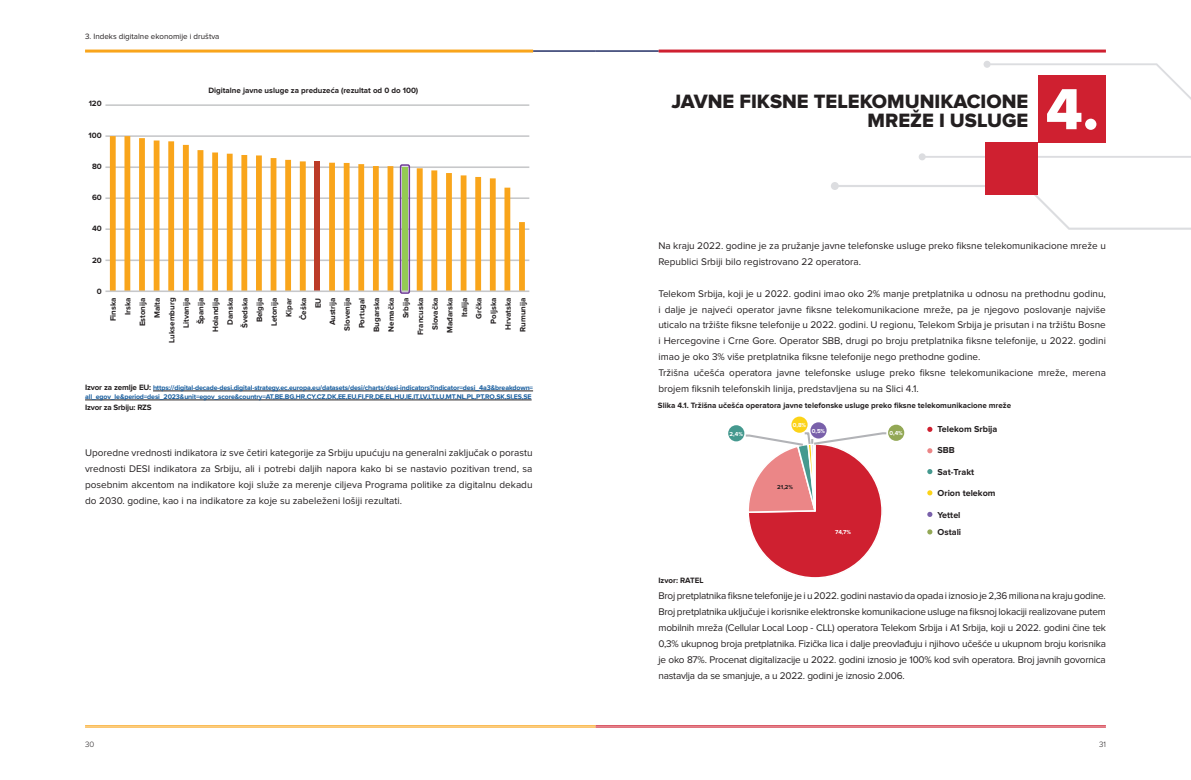
<style>
.page{position:relative;width:1191px;height:780px;background:#fff}
.page>*{position:absolute;margin:0;border:0;box-sizing:border-box;transform-origin:0 0}
.t1{font:20px/19px "Proxima Nova Extrabld";color:#231f20;text-align:right}
.t2{font:10px/15.9px "Proxima Nova";color:#231f20;text-align:justify}
.t3{font:700 9px "Proxima Nova";color:#231f20}
.t4{font:700 8px "Proxima Nova";color:#231f20}
.t5{font:8px "Proxima Nova";color:#231f20}
.t6{font:700 8px "Proxima Nova";letter-spacing:-.02em;color:#231f20}
.t7{font:300 8px "Proxima Nova";color:#231f20}
.t8{font:700 7px/9px "Proxima Nova";letter-spacing:-.02em;color:#175d9e}
.t9{font:700 6px "Proxima Nova";color:#fff}
.t10{font:700 6px "Proxima Nova";color:#231f20}
.s1{font-size:8px;color:#231f20}
</style>
<div class="page">
<hr style="left:533px;top:51px;width:62px;height:1px;background:#242f66">
<svg style="left:743px;top:431px;width:144px;height:147px"></svg>
<hr style="left:595px;top:725px;width:511px;height:1px;background:#cf2030">
<hr style="left:595px;top:726px;width:511px;height:1px;background:#cf2030">
<hr style="left:595px;top:51px;width:63px;height:1px;background:#242f66">
<hr style="left:658px;top:50px;width:448px;height:3px;background:#cf2030">
<div style="left:1038px;top:75px;width:67px;height:68px;background:#cf2030"></div>
<svg style="left:831px;top:153px;width:360px;height:77px"></svg>
<div style="left:985px;top:143px;width:53px;height:52px;background:#cf2030"></div>
<svg style="left:983px;top:61px;width:208px;height:69px"></svg>
<div style="left:728px;top:425px;width:16px;height:16px;background:#45998f;border-radius:50%"></div>
<div style="left:791px;top:416px;width:16px;height:17px;background:#fcd318;border-radius:50%"></div>
<div style="left:810px;top:422px;width:16px;height:16px;background:#7960aa;border-radius:50%"></div>
<div style="left:888px;top:424px;width:16px;height:17px;background:#93a855;border-radius:50%"></div>
<svg style="left:927px;top:448px;width:5px;height:5px"></svg>
<svg style="left:927px;top:427px;width:5px;height:5px"></svg>
<svg style="left:927px;top:469px;width:5px;height:5px"></svg>
<svg style="left:927px;top:490px;width:5px;height:5px"></svg>
<svg style="left:927px;top:512px;width:5px;height:5px"></svg>
<svg style="left:927px;top:529px;width:5px;height:5px"></svg>
<hr style="left:153px;top:390px;width:380px;height:1px;background:#231f20">
<hr style="left:85px;top:399px;width:446px;height:1px;background:#231f20">
<hr style="left:85px;top:725px;width:510px;height:1px;background:#f9a51b">
<hr style="left:85px;top:726px;width:510px;height:1px;background:#f9a51b">
<hr style="left:85px;top:50px;width:448px;height:3px;background:#f9a51b">
<hr style="left:105px;top:104px;width:424px;height:2px;background:#c7c8ca">
<hr style="left:105px;top:135px;width:424px;height:2px;background:#c7c8ca">
<hr style="left:105px;top:166px;width:424px;height:2px;background:#c7c8ca">
<hr style="left:105px;top:197px;width:424px;height:2px;background:#c7c8ca">
<hr style="left:105px;top:228px;width:424px;height:2px;background:#c7c8ca">
<hr style="left:105px;top:259px;width:424px;height:2px;background:#c7c8ca">
<svg style="left:110px;top:136px;width:415px;height:154px"></svg>
<hr style="left:105px;top:290px;width:424px;height:2px;background:#c7c8ca">
<div style="left:400px;top:164px;width:10px;height:130px;border:2px solid #6e3a96"></div>
<p class="t5" style="left:85px;top:33px;width:136px">3. Indeks digitalne ekonomije i društva</p>
<p class="t4" style="left:89px;top:100px;width:15px">120</p>
<p class="t4" style="left:208px;top:86px;width:211px">Digitalne javne usluge za preduzeća (rezultat od 0 do 100)</p>
<p class="t4" style="left:89px;top:131px;width:15px">100</p>
<p class="t4" style="left:92px;top:162px;width:11px">80</p>
<p class="t4" style="left:92px;top:194px;width:11px">60</p>
<p class="t4" style="left:92px;top:225px;width:11px">40</p>
<p class="t4" style="left:92px;top:256px;width:11px">20</p>
<p class="t4" style="left:97px;top:287px;width:6px">0</p>
<p class="t4" style="left:270px;top:326px;width:30px;rotate:-90deg">Letonija</p>
<p class="t4" style="left:285px;top:316px;width:20px;rotate:-90deg">Kipar</p>
<p class="t4" style="left:343px;top:330px;width:34px;rotate:-90deg">Slovenija</p>
<p class="t4" style="left:446px;top:333px;width:37px;rotate:-90deg">Mađarska</p>
<p class="t4" style="left:197px;top:324px;width:28px;rotate:-90deg">Španija</p>
<p class="t4" style="left:504px;top:330px;width:34px;rotate:-90deg">Hrvatska</p>
<p class="t4" style="left:109px;top:321px;width:25px;rotate:-90deg">Finska</p>
<p class="t4" style="left:212px;top:332px;width:36px;rotate:-90deg">Holandija</p>
<p class="t4" style="left:241px;top:328px;width:32px;rotate:-90deg">Švedska</p>
<p class="t4" style="left:139px;top:326px;width:30px;rotate:-90deg">Estonija</p>
<p class="t4" style="left:300px;top:320px;width:24px;rotate:-90deg">Češka</p>
<p class="t4" style="left:358px;top:328px;width:32px;rotate:-90deg">Portugal</p>
<p class="t4" style="left:431px;top:330px;width:34px;rotate:-90deg">Slovačka</p>
<p class="t4" style="left:256px;top:322px;width:26px;rotate:-90deg">Belgija</p>
<p class="t4" style="left:314px;top:308px;width:12px;rotate:-90deg">EU</p>
<p class="t4" style="left:519px;top:332px;width:36px;rotate:-90deg">Rumunija</p>
<p class="t4" style="left:402px;top:318px;width:22px;rotate:-90deg">Srbija</p>
<p class="t4" style="left:168px;top:342px;width:46px;rotate:-90deg">Luksemburg</p>
<p class="t4" style="left:329px;top:325px;width:29px;rotate:-90deg">Austrija</p>
<p class="t4" style="left:417px;top:335px;width:39px;rotate:-90deg">Francuska</p>
<p class="t4" style="left:183px;top:328px;width:32px;rotate:-90deg">Litvanija</p>
<p class="t4" style="left:387px;top:331px;width:36px;rotate:-90deg">Nemačka</p>
<p class="t4" style="left:461px;top:317px;width:21px;rotate:-90deg">Italija</p>
<p class="t4" style="left:490px;top:323px;width:27px;rotate:-90deg">Poljska</p>
<p class="t4" style="left:373px;top:332px;width:36px;rotate:-90deg">Bugarska</p>
<p class="t4" style="left:475px;top:319px;width:23px;rotate:-90deg">Grčka</p>
<p class="t4" style="left:124px;top:315px;width:19px;rotate:-90deg">Irska</p>
<p class="t4" style="left:226px;top:325px;width:29px;rotate:-90deg">Danska</p>
<p class="t4" style="left:153px;top:318px;width:22px;rotate:-90deg">Malta</p>
<p class="t8" style="left:85px;top:383px;width:449px"><span class="s1">Izvor za zemlje EU:</span> https://digital-decade-desi.digital-strategy.ec.europa.eu/datasets/desi/charts/desi-indicators?indicator=desi_4a3&amp;breakdown= all_egov_le&amp;period=desi_2023&amp;unit=egov_score&amp;country=AT,BE,BG,HR,CY,CZ,DK,EE,EU,FI,FR,DE,EL,HU,IE,IT,LV,LT,LU,MT,NL,PL,PT,RO,SK,SI,ES,SE</p>
<p class="t6" style="left:85px;top:403px;width:68px">Izvor za Srbiju: RZS</p>
<p class="t2" style="left:85px;top:445px;width:449px">Uporedne vrednosti indikatora iz sve četiri kategorije za Srbiju upućuju na generalni zaključak o porastu vrednosti DESI indikatora za Srbiju, ali i potrebi daljih napora kako bi se nastavio pozitivan trend, sa posebnim akcentom na indikatore koji služe za merenje ciljeva Programa politike za digitalnu dekadu do 2030. godine, kao i na indikatore za koje su zabeleženi lošiji rezultati.</p>
<p class="t1" style="left:671px;top:93px;width:358px">JAVNE FIKSNE TELEKOMUNIKACIONE<br>MREŽE I USLUGE</p>
<p class="t2" style="left:658px;top:238px;width:449px">Na kraju 2022. godine je za pružanje javne telefonske usluge preko fiksne telekomunikacione mreže u<br>Republici Srbiji bilo registrovano 22 operatora.</p>
<p class="t2" style="left:658px;top:286px;width:449px">Telekom Srbija, koji je u 2022. godini imao oko 2% manje pretplatnika u odnosu na prethodnu godinu, i dalje je najveći operator javne fiksne telekomunikacione mreže, pa je njegovo poslovanje najviše uticalo na tržište fiksne telefonije u 2022. godini. U regionu, Telekom Srbija je prisutan i na tržištu Bosne i Hercegovine i Crne Gore. Operator SBB, drugi po broju pretplatnika fiksne telefonije, u 2022. godini imao je oko 3% više pretplatnika fiksne telefonije nego prethodne godine.</p>
<p class="t2" style="left:658px;top:365px;width:449px">Tržišna učešća operatora javne telefonske usluge preko fiksne telekomunikacione mreže, merena brojem fiksnih telefonskih linija, predstavljena su na Slici 4.1.</p>
<p class="t4" style="left:658px;top:401px;width:355px">Slika 4.1. Tržišna učešća operatora javne telefonske usluge preko fiksne telekomunikacione mreže</p>
<p class="t9" style="left:729px;top:431px;width:15px">2,4%</p>
<p class="t4" style="left:658px;top:576px;width:47px">Izvor: RATEL</p>
<p class="t9" style="left:793px;top:422px;width:15px">0,8%</p>
<p class="t9" style="left:812px;top:428px;width:15px">0,5%</p>
<p class="t10" style="left:777px;top:484px;width:17px">21,2%</p>
<p class="t9" style="left:835px;top:529px;width:17px">74,7%</p>
<p class="t9" style="left:889px;top:430px;width:15px">0,4%</p>
<p class="t3" style="left:937px;top:424px;width:61px">Telekom Srbija</p>
<p class="t3" style="left:937px;top:446px;width:19px">SBB</p>
<p class="t3" style="left:937px;top:467px;width:38px">Sat-Trakt</p>
<p class="t3" style="left:937px;top:489px;width:59px">Orion telekom</p>
<p class="t3" style="left:937px;top:511px;width:25px">Yettel</p>
<p class="t3" style="left:937px;top:528px;width:25px">Ostali</p>
<p class="t2" style="left:658px;top:588px;width:449px">Broj pretplatnika fiksne telefonije je i u 2022. godini nastavio da opada i iznosio je 2,36 miliona na kraju godine.<br>Broj pretplatnika uključuje i korisnike elektronske komunikacione usluge na fiksnoj lokaciji realizovane putem mobilnih mreža (Cellular Local Loop - CLL) operatora Telekom Srbija i A1 Srbija, koji u 2022. godini čine tek 0,3% ukupnog broja pretplatnika. Fizička lica i dalje preovlađuju i njihovo učešće u ukupnom broju korisnika je oko 87%. Procenat digitalizacije u 2022. godini iznosio je 100% kod svih operatora. Broj javnih govornica nastavlja da se smanjuje, a u 2022. godini je iznosio 2.006.</p>
<p class="t7" style="left:85px;top:740px;width:11px">30</p>
<p class="t7" style="left:1099px;top:740px;width:8px">31</p>
</div>
